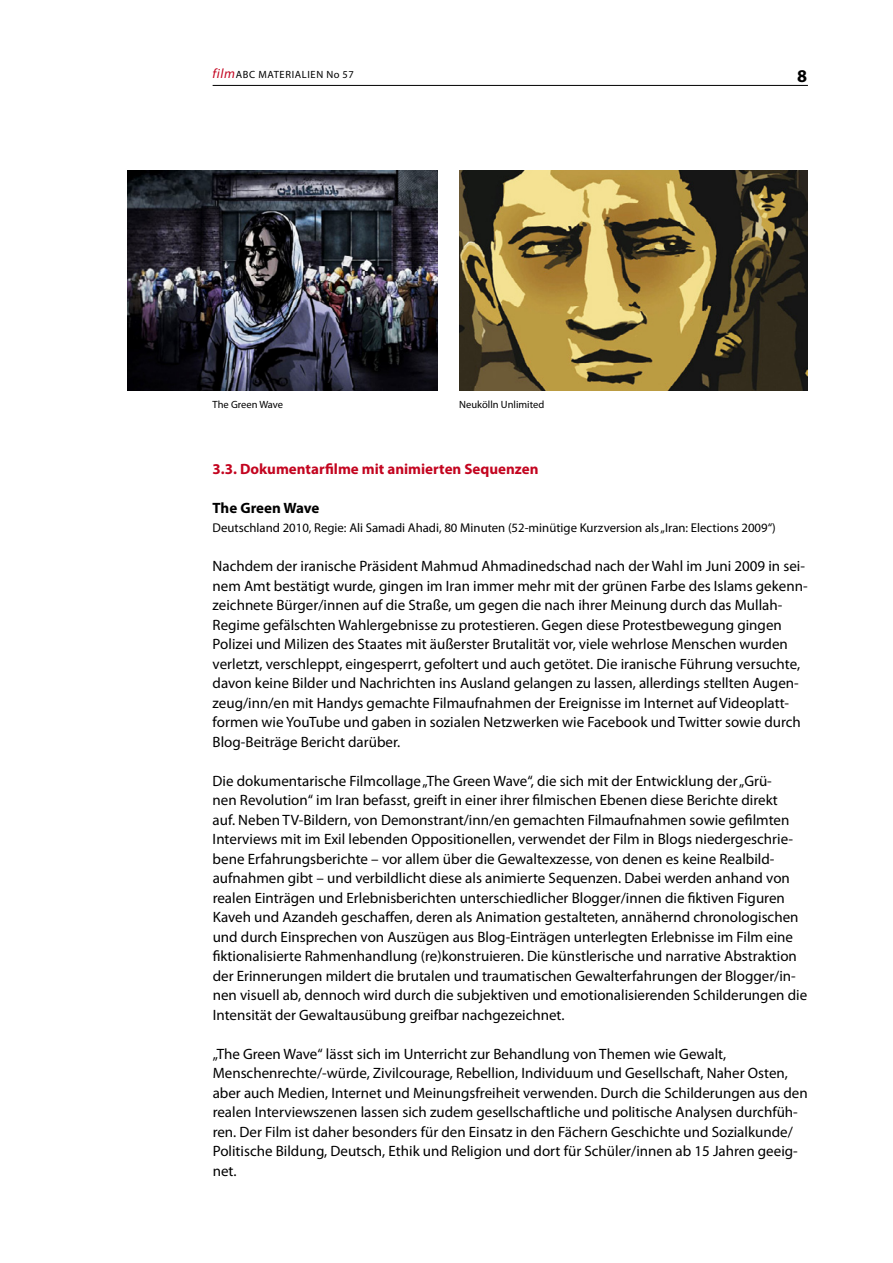
<style>
.page{position:relative;width:893px;height:1263px;background:#fff}
.page>*{position:absolute;margin:0;border:0;box-sizing:border-box;transform-origin:0 0}
.t1{font:700 18px "Myriad Pro";color:#000}
.t2{font:15px/19.5px "Myriad Pro";color:#000}
.t3{font:700 15px "Myriad Pro";color:#c3041f}
.t4{font:700 15px "Myriad Pro";letter-spacing:-.01em;color:#000}
.t5{font:12.75px "Myriad Pro";color:#000}
.t6{font:10.5px "Myriad Pro";color:#000}
.t7{font:10.5px "Myriad Pro";letter-spacing:.06em;color:#000}
.s1{font-style:italic;font-size:13.5px;color:#c3041f}
</style>
<div class="page">
<hr style="left:213px;top:85px;width:595px;height:1px;background:#000">
<img style="left:128px;top:170px;width:310px;height:221px">
<img style="left:459px;top:170px;width:348px;height:221px">
<p class="t7" style="left:213px;top:68px;width:143px"><span class="s1">film</span>ABC Materialien No 57</p>
<p class="t1" style="left:797px;top:64px;width:11px">8</p>
<p class="t6" style="left:213px;top:398px;width:72px">The Green Wave</p>
<p class="t6" style="left:459px;top:398px;width:87px">Neukölln Unlimited</p>
<p class="t3" style="left:213px;top:459px;width:327px">3.3. Dokumentarfilme mit animierten Sequenzen</p>
<p class="t4" style="left:213px;top:498px;width:108px">The Green Wave</p>
<p class="t5" style="left:213px;top:520px;width:565px">Deutschland 2010, Regie: Ali Samadi Ahadi, 80 Minuten (52-minütige Kurzversion als „I ran: Elections 2009“)</p>
<p class="t2" style="left:213px;top:556px;width:596px">Nachdem der iranische Präsident Mahmud Ahmadinedschad nach der Wahl im Juni 2009 in sei&shy;nem Amt bestätigt wurde, gingen im I ran immer mehr mit der grünen Farbe des Islams gekenn&shy;zeichnete Bürger/innen auf die Straße, um gegen die nach ihrer Meinung durch das Mullah-Regime gefälschten Wahlergebnisse zu protestieren. Gegen diese Protestbewegung gingen Polizei und Milizen des Staates mit äußerster Brutalität vor, viele wehrlose Menschen wurden verletzt, verschleppt, eingesperrt, gefoltert und auch getötet. Die iranische Führung versuchte, davon keine Bilder und Nachrichten ins Ausland gelangen zu lassen, allerdings stellten Augen&shy;zeug/inn/en mit Handys gemachte Filmaufnahmen der Ereignisse im I nternet auf Videoplatt&shy;formen wie YouTube und gaben in sozialen Netzwerken wie Facebook und Twitter sowie durch Blog-Beiträge Bericht darüber.</p>
<p class="t2" style="left:213px;top:771px;width:596px">Die dokumentarische Filmcollage „The Green Wave“, die sich mit der Entwicklung der „Grü-<br>nen Revolution“ im I ran befasst, greift in einer ihrer filmischen Ebenen diese Berichte direkt<br>auf. Neben TV-Bildern, von Demonstrant/inn/en gemachten Filmaufnahmen sowie gefilmten<br>I nterviews mit im Exil lebenden Oppositionellen, verwendet der Film in Blogs niedergeschrie&shy;bene Erfahrungsberichte – vor allem über die Gewaltexzesse, von denen es keine Realbild&shy;aufnahmen gibt – und verbildlicht diese als animierte Sequenzen. Dabei werden anhand von realen Einträgen und Erlebnisberichten unterschiedlicher Blogger/innen die fiktiven Figuren Kaveh und Azandeh geschaffen, deren als Animation gestalteten, annähernd chronologischen und durch Einsprechen von Auszügen aus Blog-Einträgen unterlegten Erlebnisse im Film eine fiktionalisierte Rahmenhandlung (re)konstruieren. Die künstlerische und narrative Abstraktion der Erinnerungen mildert die brutalen und traumatischen Gewalterfahrungen der Blogger/in&shy;nen visuell ab, dennoch wird durch die subjektiven und emotionalisierenden Schilderungen die I ntensität der Gewaltausübung greifbar nachgezeichnet.</p>
<p class="t2" style="left:213px;top:1044px;width:596px">„The Green Wave“ lässt sich im Unterricht zur Behandlung von Themen wie Gewalt, Menschenrechte/-würde, Zivilcourage, Rebellion, I ndividuum und Gesellschaft, Naher Osten, aber auch Medien, I nternet und Meinungsfreiheit verwenden. Durch die Schilderungen aus den realen I nterviewszenen lassen sich zudem gesellschaftliche und politische Analysen durchfüh&shy;ren. Der Film ist daher besonders für den Einsatz in den Fächern Geschichte und Sozialkunde/ Politische Bildung, Deutsch, Ethik und Religion und dort für Schüler/innen ab 15 Jahren geeig&shy;net.</p>
</div>
